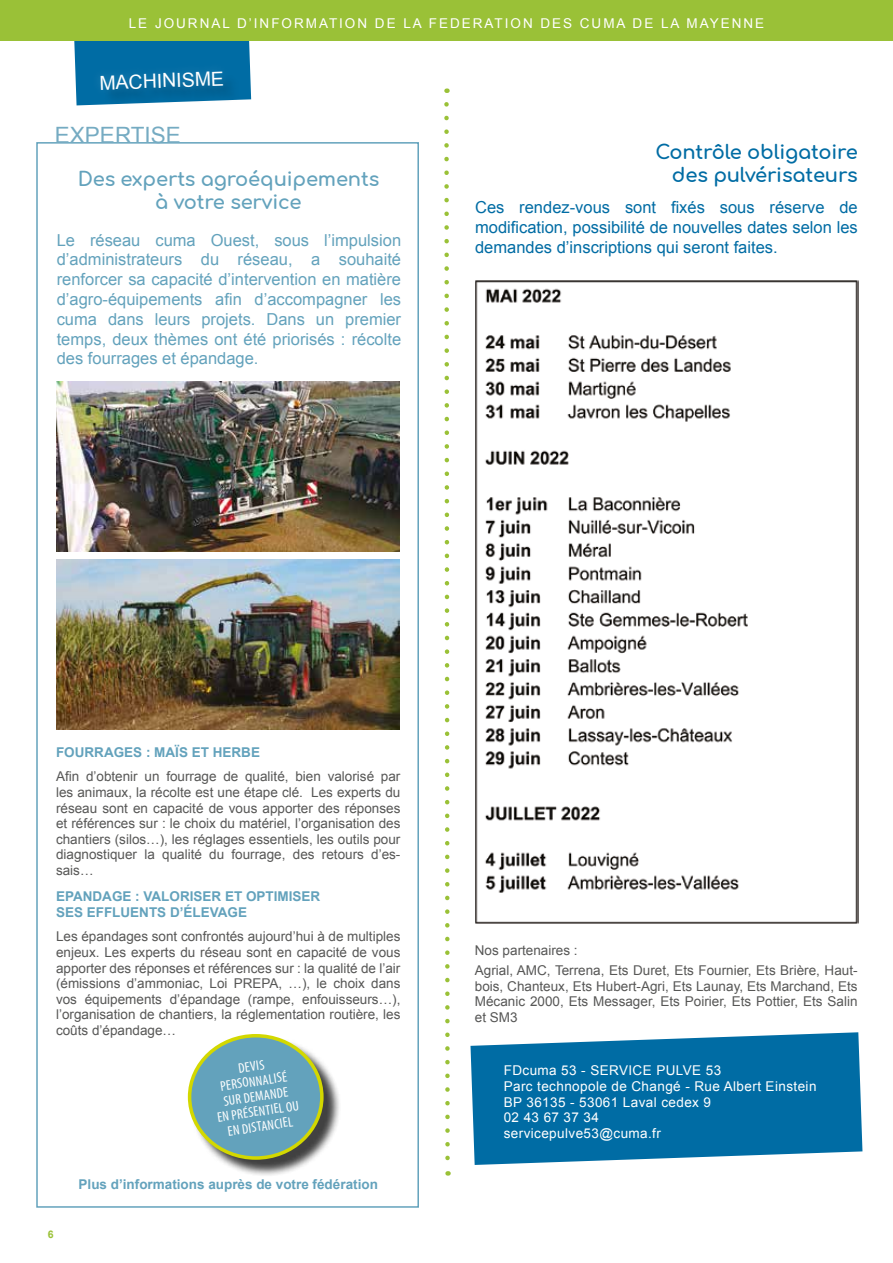
<style>
.page{position:relative;width:893px;height:1263px;background:#fff}
.page>*{position:absolute;margin:0;border:0;box-sizing:border-box;transform-origin:0 0}
.t1{font:22.5px "Arial";color:#75abc2}
.t2{font:700 19.5px/23.4px "Comfortaa";letter-spacing:-.01em;color:#63a2bc;text-align:center}
.t3{font:700 19.5px/23.4px "Comfortaa";letter-spacing:-.01em;color:#006ca4;text-align:right}
.t4{font:19.5px "Arial";color:#fff}
.t5{font:16.5px/19.8px "Arial";color:#63a2bc;text-align:justify}
.t6{font:16.5px/19.8px "Arial";color:#006ca4;text-align:justify}
.t7{font:condensed 13.95px/15.1px "Myriad Pro";color:#fff;text-align:center}
.t8{font:13.5px/15.6px "Arial";color:#575756;text-align:justify}
.t9{font:13.5px/15.6px "Arial";letter-spacing:.03em;color:#fff}
.t10{font:700 13.5px/15.6px "Arial";color:#63a2bc}
.t11{font:13.5px "Arial";letter-spacing:.145em;color:#fff}
.t12{font:700 10.5px "Arial";color:#9ac137}
</style>
<div class="page">
<svg style="left:74px;top:41px;width:177px;height:64px;background:#0f73a7"></svg>
<svg style="left:444px;top:102px;width:7px;height:1074px"></svg>
<div style="left:0;top:0;width:893px;height:41px;background:#9ac137"></div>
<div style="left:36px;top:142px;width:383px;height:1066px;background:#fff;border:2px solid #63a2bc"></div>
<div style="left:190px;top:1036px;width:151px;height:141px;background:#000;opacity:.75"></div>
<div style="left:190px;top:1036px;width:132px;height:122px;background:#63a2bc;border-radius:50%"></div>
<div style="left:188px;top:1034px;width:136px;height:126px;border:3px solid #d3d800;border-radius:50%"></div>
<img style="left:56px;top:559px;width:343px;height:170px">
<img style="left:57px;top:382px;width:343px;height:170px">
<svg style="left:470px;top:1032px;width:392px;height:133px;background:#1c7cae"></svg>
<img style="left:475px;top:280px;width:384px;height:644px">
<p class="t11" style="left:129px;top:15px;width:637px">LE JOURNAL D’INFORMATION DE LA FEDERATION DES CUMA DE LA MAYENNE</p>
<h2 class="t4" style="left:99px;top:70px;width:126px;rotate:-2deg">MACHINISME</h2>
<h1 class="t1" style="left:55px;top:120px;width:127px">EXPERTISE</h1>
<h2 class="t2" style="left:78px;top:164px;width:303px">Des experts agroéquipements à votre service</h2>
<p class="t5" style="left:57px;top:230px;width:346px">Le réseau cuma Ouest, sous l’impulsion d’administrateurs du réseau, a souhaité renforcer sa capacité d’intervention en matière d’agro-équipements afin d’accompagner les cuma dans leurs projets. Dans un premier temps, deux thèmes ont été priorisés : récolte des fourrages et épandage.</p>
<h2 class="t3" style="left:655px;top:137px;width:204px">Contrôle obligatoire des pulvérisateurs</h2>
<p class="t6" style="left:475px;top:198px;width:384px">Ces rendez-vous sont fixés sous réserve de modification, possibilité de nouvelles dates selon les demandes d’inscriptions qui seront faites.</p>
<p class="t10" style="left:56px;top:745px;width:206px">FOURRAGES : MAÏS ET HERBE</p>
<p class="t8" style="left:56px;top:769px;width:346px">Afin d’obtenir un fourrage de qualité, bien valorisé par les animaux, la récolte est une étape clé. Les experts du réseau sont en capacité de vous apporter des réponses et références sur : le choix du matériel, l’organisation des chantiers (silos…), les réglages essentiels, les outils pour diagnostiquer la qualité du fourrage, des retours d’es&shy;sais…</p>
<p class="t10" style="left:56px;top:889px;width:266px">EPANDAGE : VALORISER ET OPTIMISER<br>SES EFFLUENTS D’ÉLEVAGE</p>
<p class="t8" style="left:56px;top:929px;width:346px">Les épandages sont confrontés aujourd’hui à de multiples enjeux. Les experts du réseau sont en capacité de vous apporter des réponses et références sur : la qualité de l’air (émissions d’ammoniac, Loi PREPA, …), le choix dans vos équipements d’épandage (rampe, enfouisseurs…), l’organisation de chantiers, la réglementation routière, les coûts d’épandage…</p>
<p class="t7" style="left:210px;top:1064px;width:84px;rotate:-8deg">DEVIS<br>PERSONNALISÉ<br>SUR DEMANDE<br>EN PRÉSENTIEL OU<br>EN DISTANCIEL</p>
<p class="t12" style="left:48px;top:1227px;width:7px">6</p>
<p class="t10" style="left:79px;top:1176px;width:301px">Plus d’informations auprès de votre fédération</p>
<p class="t8" style="left:475px;top:940px;width:384px;line-height:20.1px">Nos partenaires :<br>Agrial, AMC, Terrena, Ets Duret, Ets Fournier, Ets Brière, Haut-</p>
<p class="t8" style="left:475px;top:978px;width:384px">bois, Chanteux, Ets Hubert-Agri, Ets Launay, Ets Marchand, Ets Mécanic 2000, Ets Messager, Ets Poirier, Ets Pottier, Ets Salin et SM3</p>
<p class="t9" style="left:504px;top:1063px;width:314px">FDcuma 53 - SERVICE PULVE 53<br>Parc technopole de Changé - Rue Albert Einstein<br>BP 36135 - 53061 Laval cedex 9<br>02 43 67 37 34<br>servicepulve53@cuma.fr</p>
</div>
